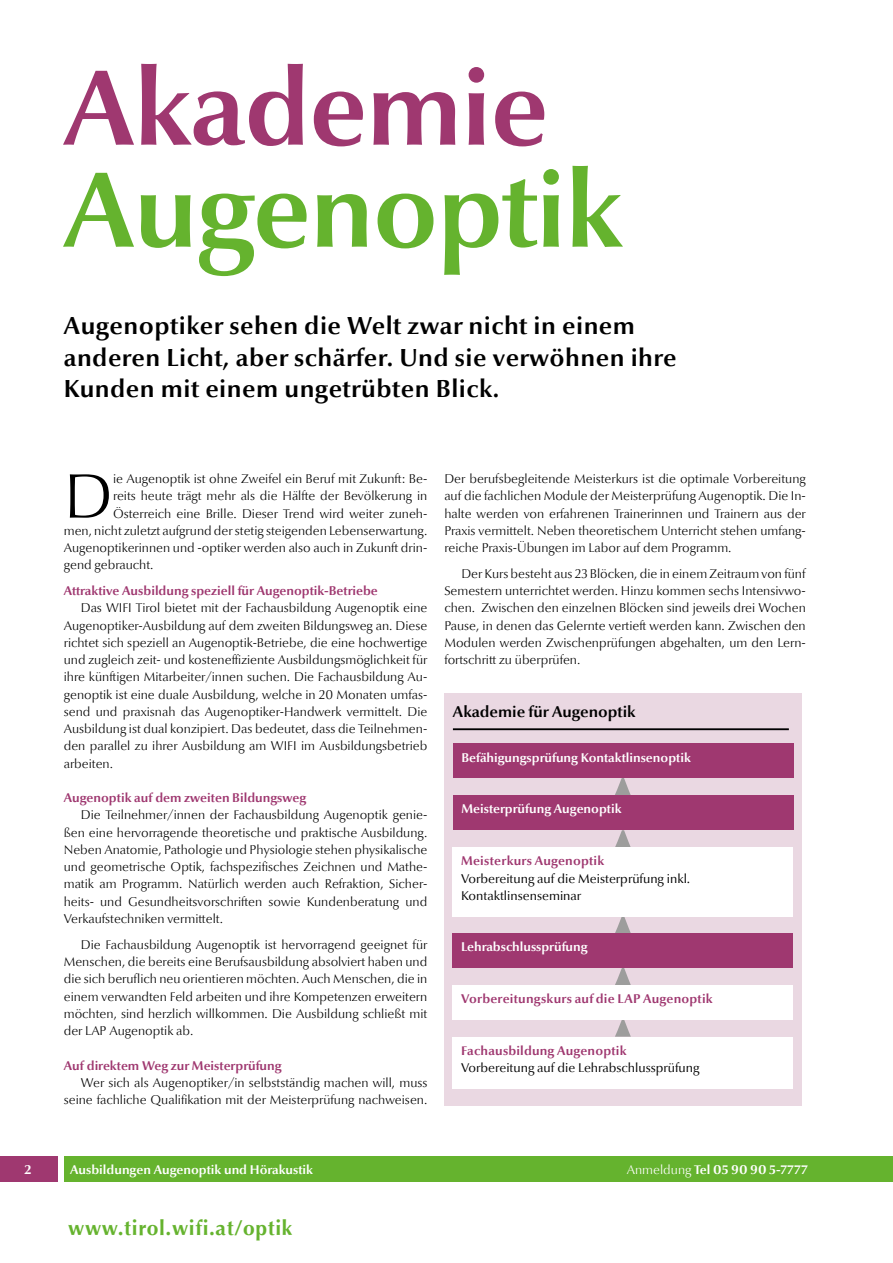
<style>
.page{position:relative;width:893px;height:1263px;background:#fff}
.page>*{position:absolute;margin:0;border:0;box-sizing:border-box;transform-origin:0 0}
.Artikel_Überschrift{font:700 108px/102px "Optima Nova LT";letter-spacing:-.015em;color:#65b32e}
.Artikel_Fließtext_In{font:300 63.3px "Optima Nova LT";color:#000}
.Artikel_Vorspann{font:700 24.75px/31.5px "Optima Nova LT";letter-spacing:.02em;color:#000}
.Fußzeile{font:700 21px "Optima";letter-spacing:.03em;color:#65b32e}
.t1{font:700 15.75px "Optima Nova LT";color:#000}
.Artikel_Fließtext_Ei{font:300 12.75px/17.2px "Optima Nova LT";color:#000;text-align:justify}
.Artikel_Fließtext_In-2{font:300 12.75px "Optima Nova LT";color:#000}
.Inhalt_Überschrift{font:700 12.75px "Optima Nova LT";color:#9f3870}
.t2{font:700 12.75px "Optima Nova LT";color:#fff}
.t3{font:12.75px/17.2px "Optima Nova LT";color:#000}
.s1{color:#9f3870}
.s2{font-weight:700;color:#9f3870}
.s3{font-weight:300}
</style>
<div class="page">
<div style="left:0;top:1156px;width:57px;height:26px;background:#9f3870"></div>
<div style="left:64px;top:1156px;width:829px;height:26px;background:#65b32e"></div>
<div style="left:444px;top:693px;width:358px;height:413px;background:#ead8e2"></div>
<svg style="left:615px;top:917px;width:16px;height:16px"></svg>
<svg style="left:615px;top:778px;width:16px;height:17px"></svg>
<svg style="left:615px;top:830px;width:16px;height:17px"></svg>
<svg style="left:615px;top:968px;width:16px;height:17px"></svg>
<svg style="left:615px;top:1019px;width:16px;height:18px"></svg>
<div style="left:453px;top:795px;width:340px;height:35px;background:#9f3870"></div>
<div style="left:453px;top:933px;width:340px;height:35px;background:#9f3870"></div>
<div style="left:453px;top:743px;width:340px;height:35px;background:#9f3870"></div>
<div style="left:453px;top:847px;width:340px;height:70px;background:#fff"></div>
<div style="left:453px;top:985px;width:340px;height:34px;background:#fff"></div>
<div style="left:453px;top:1037px;width:340px;height:51px;background:#fff"></div>
<hr style="left:453px;top:728px;width:336px;height:2px;background:#000">
<p class="Artikel_Überschrift" style="left:64px;top:59px;width:561px"><span class="s1">Akademie<br></span>Augenoptik</p>
<p class="Artikel_Vorspann" style="left:64px;top:311px;width:573px">Augenoptiker sehen die Welt zwar nicht in einem</p>
<p class="Artikel_Vorspann" style="left:64px;top:342px;width:614px">anderen Licht, aber schärfer. Und sie verwöhnen ihre<br>Kunden mit einem ungetrübten Blick.</p>
<p class="Artikel_Fließtext_In" style="left:64px;top:460px;width:51px">D</p>
<p class="Artikel_Fließtext_In-2" style="left:113px;top:471px;width:316px">ie Augenoptik ist ohne Zweifel ein Beruf mit Zukunft: Be-</p>
<p class="Artikel_Fließtext_In-2" style="left:113px;top:489px;width:316px">reits heute trägt mehr als die Hälfte der Bevölkerung in</p>
<p class="Artikel_Fließtext_In-2" style="left:113px;top:506px;width:316px">Österreich eine Brille. Dieser Trend wird weiter zuneh-</p>
<p class="Artikel_Fließtext_In-2" style="left:64px;top:523px;width:365px">men, nicht zuletzt aufgrund der stetig steigenden Lebenserwartung.</p>
<p class="Artikel_Fließtext_In-2" style="left:64px;top:540px;width:365px">Augenoptikerinnen und -optiker werden also auch in Zukunft drin-</p>
<p class="Artikel_Fließtext_In-2" style="left:64px;top:558px;width:91px">gend gebraucht.</p>
<p class="Inhalt_Überschrift" style="left:64px;top:583px;width:316px">Attraktive Ausbildung speziell für Augenoptik-Betriebe</p>
<p class="Artikel_Fließtext_Ei" style="left:64px;top:600px;width:365px;text-indent:17px">Das WIFI Tirol bietet mit der Fachausbildung Augenoptik eine Augenoptiker-Ausbildung auf dem zweiten Bildungsweg an. Diese richtet sich speziell an Augenoptik-Betriebe, die eine hochwertige und zugleich zeit- und kosteneffiziente Ausbildungsmöglichkeit für ihre künftigen Mitarbeiter/innen suchen. Die Fachausbildung Au&shy;genoptik ist eine duale Ausbildung, welche in 20 Monaten umfas&shy;send und praxisnah das Augenoptiker-Handwerk vermittelt. Die Ausbildung ist dual konzipiert. Das bedeutet, dass die Teilnehmen&shy;den parallel zu ihrer Ausbildung am WIFI im Ausbildungsbetrieb arbeiten.</p>
<p class="Inhalt_Überschrift" style="left:64px;top:790px;width:244px">Augenoptik auf dem zweiten Bildungsweg</p>
<p class="Artikel_Fließtext_Ei" style="left:64px;top:807px;width:365px;text-indent:17px">Die Teilnehmer/innen der Fachausbildung Augenoptik genie&shy;ßen eine hervorragende theoretische und praktische Ausbildung.<br>Neben Anatomie, Pathologie und Physiologie stehen physikalische und geometrische Optik, fachspezifisches Zeichnen und Mathe&shy;matik am Programm. Natürlich werden auch Refraktion, Sicher&shy;heits- und Gesundheitsvorschriften sowie Kundenberatung und Verkaufstechniken vermittelt.</p>
<p class="Artikel_Fließtext_Ei" style="left:64px;top:936px;width:365px;text-indent:17px">Die Fachausbildung Augenoptik ist hervorragend geeignet für Menschen, die bereits eine Berufsausbildung absolviert haben und die sich beruflich neu orientieren möchten. Auch Menschen, die in einem verwandten Feld arbeiten und ihre Kompetenzen erweitern möchten, sind herzlich willkommen. Die Ausbildung schließt mit der LAP Augenoptik ab.</p>
<p class="Inhalt_Überschrift" style="left:64px;top:1058px;width:219px">Auf direktem Weg zur Meisterprüfung</p>
<p class="Artikel_Fließtext_Ei" style="left:64px;top:1074px;width:365px;text-align:right">Wer sich als Augenoptiker/in selbstständig machen will, muss seine fachliche Qualifikation mit der Meisterprüfung nachweisen.</p>
<p class="Artikel_Fließtext_Ei" style="left:444px;top:470px;width:363px">Der berufsbegleitende Meisterkurs ist die optimale Vorbereitung auf die fachlichen Module der Meisterprüfung Augenoptik. Die In&shy;halte werden von erfahrenen Trainerinnen und Trainern aus der Praxis vermittelt. Neben theoretischem Unterricht stehen umfang&shy;reiche Praxis-Übungen im Labor auf dem Programm.</p>
<p class="Artikel_Fließtext_Ei" style="left:444px;top:565px;width:363px;text-indent:17px">Der Kurs besteht aus 23 Blöcken, die in einem Zeitraum von fünf Semestern unterrichtet werden. Hinzu kommen sechs Intensivwo&shy;chen. Zwischen den einzelnen Blöcken sind jeweils drei Wochen Pause, in denen das Gelernte vertieft werden kann. Zwischen den Modulen werden Zwischenprüfungen abgehalten, um den Lern&shy;fortschritt zu überprüfen.</p>
<p class="t1" style="left:453px;top:702px;width:184px">Akademie für Augenoptik</p>
<p class="t2" style="left:461px;top:750px;width:231px">Befähigungsprüfung Kontaktlinsenoptik</p>
<p class="t2" style="left:461px;top:802px;width:162px">Meisterprüfung Augenoptik</p>
<p class="t3" style="left:461px;top:852px;width:231px"><span class="s2">Meisterkurs Augenoptik<br></span>Vorbereitung auf die Meisterprüfung inkl.<br>Kontaktlinsenseminar</p>
<p class="t2" style="left:461px;top:939px;width:128px">Lehrabschlussprüfung</p>
<p class="Inhalt_Überschrift" style="left:461px;top:991px;width:253px">Vorbereitungskurs auf die LAP Augenoptik</p>
<p class="t3" style="left:461px;top:1042px;width:240px"><span class="s2">Fachausbildung Augenoptik<br></span>Vorbereitung auf die Lehrabschlussprüfung</p>
<p class="t2" style="left:24px;top:1162px;width:9px">2</p>
<p class="t2" style="left:70px;top:1162px;width:244px">Ausbildungen Augenoptik und Hörakustik</p>
<p class="t2" style="left:627px;top:1163px;width:183px"><span class="s3">Anmeldung</span> Tel 05 90 90 5-7777</p>
<p class="Fußzeile" style="left:68px;top:1214px;width:226px">www.tirol.wifi.at/optik</p>
</div>
